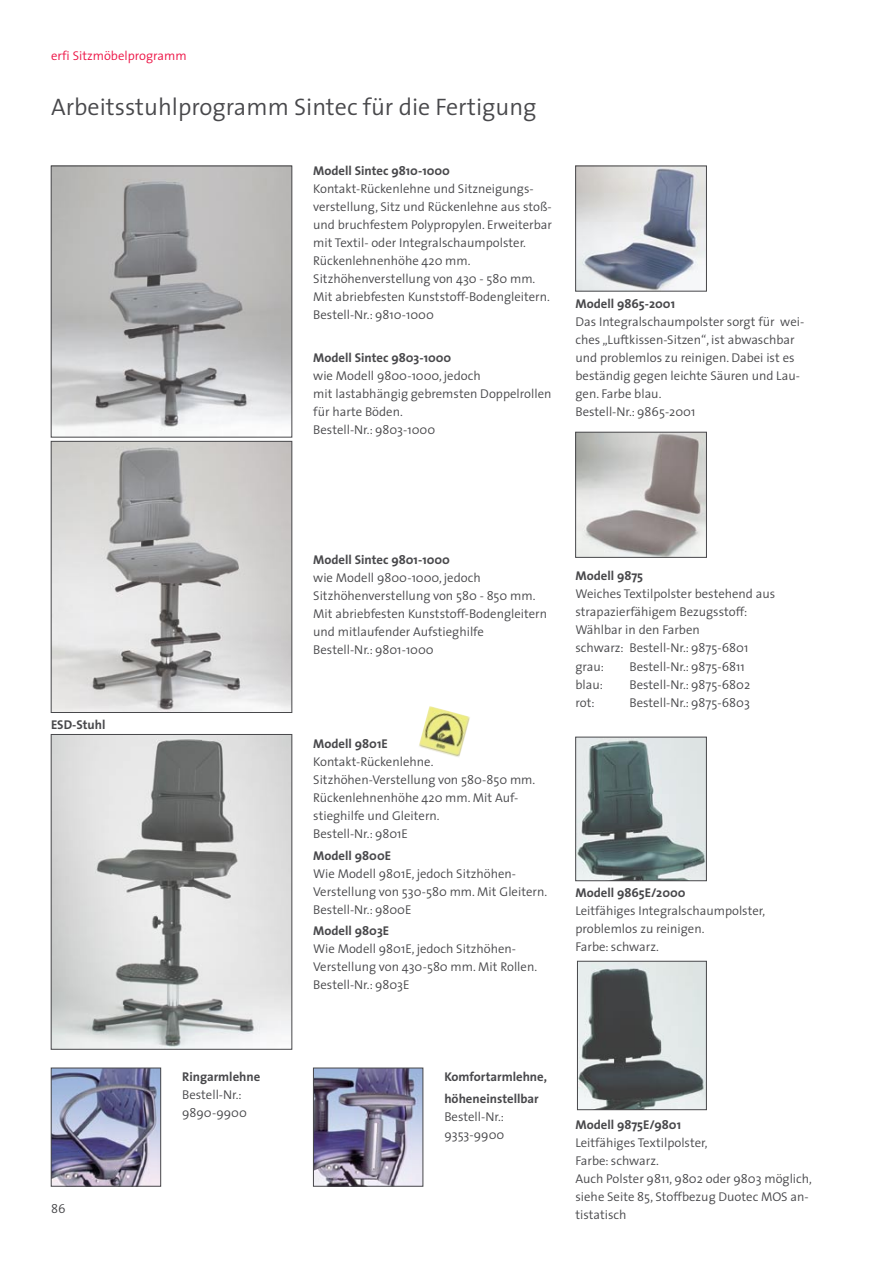
<style>
.page{position:relative;width:893px;height:1263px;background:#fff}
.page>*{position:absolute;margin:0;border:0;box-sizing:border-box;transform-origin:0 0}
.head{font:300 24px "The Sans";color:#48484b}
.body_12{font:300 12.75px/18px "The Sans";color:#48484b}
.body_fett{font:700 12.75px "The Sans";color:#48484b}
.head_rot{font:300 12.75px "The Sans";color:#ed1244}
</style>
<div class="page">
<img style="left:53px;top:168px;width:237px;height:263px">
<div style="left:51px;top:166px;width:241px;height:271px;border:1px solid #48484b"></div>
<img style="left:53px;top:443px;width:237px;height:268px">
<div style="left:51px;top:441px;width:241px;height:272px;border:1px solid #48484b"></div>
<img style="left:53px;top:736px;width:237px;height:311px">
<div style="left:51px;top:734px;width:241px;height:315px;border:1px solid #48484b"></div>
<img style="left:577px;top:168px;width:128px;height:121px">
<div style="left:575px;top:166px;width:132px;height:125px;border:1px solid #48484b"></div>
<img style="left:577px;top:434px;width:128px;height:121px">
<div style="left:575px;top:432px;width:132px;height:125px;border:1px solid #48484b"></div>
<img style="left:577px;top:739px;width:128px;height:140px">
<div style="left:575px;top:737px;width:132px;height:144px;border:1px solid #48484b"></div>
<img style="left:579px;top:963px;width:126px;height:145px">
<div style="left:577px;top:961px;width:130px;height:149px;border:1px solid #48484b"></div>
<img style="left:315px;top:1070px;width:106px;height:114px">
<div style="left:313px;top:1068px;width:110px;height:118px;border:1px solid #48484b"></div>
<img style="left:53px;top:1070px;width:106px;height:114px">
<div style="left:51px;top:1068px;width:110px;height:118px;border:1px solid #48484b"></div>
<img style="left:419px;top:706px;width:51px;height:51px">
<p class="head_rot" style="left:51px;top:45px;width:137px">erfi Sitzmöbelprogramm</p>
<p class="head" style="left:51px;top:87px;width:487px">Arbeitsstuhlprogramm Sintec für die Fertigung</p>
<p class="body_fett" style="left:313px;top:160px;width:138px">Modell Sintec 9810-1000</p>
<p class="body_12" style="left:313px;top:179px;width:240px">Kontakt-Rückenlehne und Sitzneigungs&shy;verstellung, Sitz und Rückenlehne aus stoß&shy;und bruchfestem Polypropylen. Erweiterbar mit Textil- oder Integralschaumpolster.<br>Rückenlehnenhöhe 420 mm.<br>Sitzhöhenverstellung von 430 - 580 mm.<br>Mit abriebfesten Kunststoff-Bodengleitern.</p>
<p class="body_12" style="left:313px;top:305px;width:122px">Bestell-Nr.: 9810-1000</p>
<p class="body_fett" style="left:313px;top:347px;width:140px">Modell Sintec 9803-1000</p>
<p class="body_12" style="left:313px;top:367px;width:240px">wie Modell 9800-1000, jedoch<br>mit lastabhängig gebremsten Doppelrollen für harte Böden.</p>
<p class="body_12" style="left:313px;top:421px;width:124px">Bestell-Nr.: 9803-1000</p>
<p class="body_fett" style="left:575px;top:293px;width:101px">Modell 9865-2001</p>
<p class="body_12" style="left:575px;top:313px;width:230px">Das Integralschaumpolster sorgt für wei&shy;ches „Luftkissen-Sitzen“, ist abwaschbar und problemlos zu reinigen. Dabei ist es beständig gegen leichte Säuren und Lau&shy;gen. Farbe blau.</p>
<p class="body_12" style="left:575px;top:403px;width:121px">Bestell-Nr.: 9865-2001</p>
<p class="body_fett" style="left:51px;top:714px;width:56px">ESD-Stuhl</p>
<p class="body_12" style="left:51px;top:1199px;width:16px">86</p>
<p class="body_fett" style="left:182px;top:1066px;width:80px">Ringarmlehne</p>
<p class="body_12" style="left:182px;top:1085px;width:61px">Bestell-Nr.:</p>
<p class="body_12" style="left:182px;top:1103px;width:66px">9890-9900</p>
<p class="body_fett" style="left:313px;top:549px;width:138px">Modell Sintec 9801-1000</p>
<p class="body_12" style="left:313px;top:569px;width:235px">wie Modell 9800-1000, jedoch Sitzhöhenverstellung von 580 - 850 mm.<br>Mit abriebfesten Kunststoff-Bodengleitern und mitlaufender Aufstieghilfe</p>
<p class="body_12" style="left:313px;top:641px;width:122px">Bestell-Nr.: 9801-1000</p>
<p class="body_fett" style="left:313px;top:733px;width:76px">Modell 9801E</p>
<p class="body_12" style="left:313px;top:752px;width:224px">Kontakt-Rückenlehne.<br>Sitzhöhen-Verstellung von 580-850 mm.<br>Rückenlehnenhöhe 420 mm. Mit Auf&shy;stieghilfe und Gleitern.</p>
<p class="body_12" style="left:313px;top:824px;width:96px">Bestell-Nr.: 9801E</p>
<p class="body_fett" style="left:313px;top:845px;width:79px">Modell 9800E</p>
<p class="body_12" style="left:313px;top:864px;width:235px">Wie Modell 9801E, jedoch Sitzhöhen-<br>Verstellung von 530-580 mm. Mit Gleitern.</p>
<p class="body_12" style="left:313px;top:900px;width:100px">Bestell-Nr.: 9800E</p>
<p class="body_fett" style="left:313px;top:920px;width:77px">Modell 9803E</p>
<p class="body_12" style="left:313px;top:939px;width:225px">Wie Modell 9801E, jedoch Sitzhöhen-<br>Verstellung von 430-580 mm. Mit Rollen.</p>
<p class="body_12" style="left:313px;top:975px;width:98px">Bestell-Nr.: 9803E</p>
<p class="body_fett" style="left:575px;top:565px;width:69px">Modell 9875</p>
<p class="body_12" style="left:575px;top:585px;width:201px">Weiches Textilpolster bestehend aus strapazierfähigem Bezugsstoff:</p>
<p class="body_12" style="left:575px;top:621px;width:174px">Wählbar in den Farben schwarz: Bestell-Nr.: 9875-6801 grau:</p>
<p class="body_12" style="left:629px;top:657px;width:117px">Bestell-Nr.: 9875-6811</p>
<p class="body_12" style="left:575px;top:675px;width:29px">blau:</p>
<p class="body_12" style="left:629px;top:675px;width:122px">Bestell-Nr.: 9875-6802</p>
<p class="body_12" style="left:575px;top:693px;width:21px">rot:</p>
<p class="body_12" style="left:629px;top:693px;width:122px">Bestell-Nr.: 9875-6803</p>
<p class="body_fett" style="left:575px;top:882px;width:112px">Modell 9865E/2000</p>
<p class="body_12" style="left:575px;top:901px;width:191px">Leitfähiges Integralschaumpolster, problemlos zu reinigen.<br>Farbe: schwarz.</p>
<p class="body_fett" style="left:444px;top:1066px;width:104px">Komfortarmlehne,</p>
<p class="body_fett" style="left:444px;top:1087px;width:96px">höheneinstellbar</p>
<p class="body_12" style="left:444px;top:1107px;width:61px">Bestell-Nr.:</p>
<p class="body_12" style="left:444px;top:1125px;width:62px">9353-9900</p>
<p class="body_fett" style="left:575px;top:1114px;width:107px">Modell 9875E/9801</p>
<p class="body_12" style="left:575px;top:1133px;width:238px">Leitfähiges Textilpolster,<br>Farbe: schwarz.<br>Auch Polster 9811, 9802 oder 9803 möglich, siehe Seite 85, Stoffbezug Duotec MOS an&shy;tistatisch</p>
</div>
